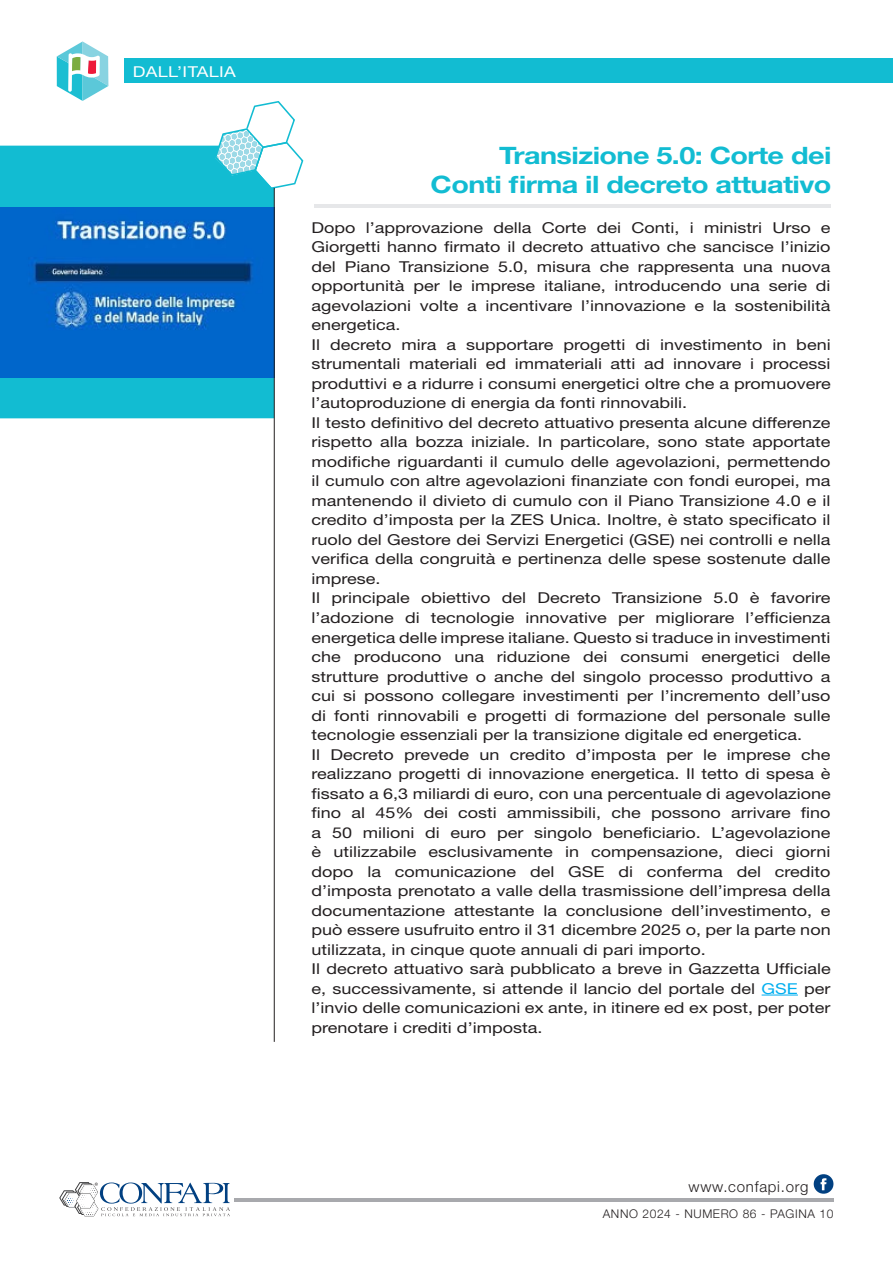
<style>
.page{position:relative;width:893px;height:1263px;background:#fff}
.page>*{position:absolute;margin:0;border:0;box-sizing:border-box;transform-origin:0 0}
.t1{font:700 24px/28.8px "Helvetica Neue";letter-spacing:-.02em;color:#12bcd2;text-align:right;scale:1.2 1}
.t2{font:15px/19.5px "Helvetica Neue";color:#231f20;scale:1.2 1}
.t3{font:300 15px "Helvetica Neue";letter-spacing:.05em;color:#231f20}
.t4{font:15px "Helvetica Neue";letter-spacing:.02em;color:#fff;scale:1.2 1}
.t5{font:300 12px "Helvetica Neue";letter-spacing:.05em;color:#231f20}
.s1{color:#00aeef}
</style>
<div class="page">
<hr style="left:234px;top:1198px;width:600px;height:3px;background:#a8a9ad">
<svg style="left:814px;top:1174px;width:19px;height:20px"></svg>
<svg style="left:59px;top:1182px;width:171px;height:35px"></svg>
<div style="left:125px;top:59px;width:768px;height:24px;background:#12bcd2"></div>
<svg style="left:57px;top:41px;width:51px;height:60px"></svg>
<div style="left:0;top:146px;width:274px;height:272px;background:#12bcd2"></div>
<svg style="left:215px;top:101px;width:88px;height:88px"></svg>
<hr style="left:314px;top:204px;width:517px;height:4px;background:#e6e7e9">
<hr style="left:762px;top:995px;width:36px;height:1px;background:#00aeef">
<img style="left:0;top:208px;width:274px;height:170px">
<hr style="left:274px;top:188px;width:1px;height:854px;background:#231f20">
<p class="t4" style="left:133px;top:63px;width:87px">DALL’ITALIA</p>
<h1 class="t1" style="left:431px;top:141px;width:335px">Transizione 5.0: Corte dei<br>Conti firma il decreto attuativo</h1>
<p class="t2" style="left:312px;top:218px;width:434px">Dopo l’approvazione della Corte dei Conti, i ministri Urso e Giorgetti hanno firmato il decreto attuativo che sancisce l’inizio del Piano Transizione 5.0, misura che rappresenta una nuova opportunità per le imprese italiane, introducendo una serie di agevolazioni volte a incentivare l’innovazione e la sostenibilità energetica.<br>Il decreto mira a supportare progetti di investimento in beni strumentali materiali ed immateriali atti ad innovare i processi produttivi e a ridurre i consumi energetici oltre che a promuovere l’autoproduzione di energia da fonti rinnovabili.<br>Il testo definitivo del decreto attuativo presenta alcune differenze rispetto alla bozza iniziale. In particolare, sono state apportate modifiche riguardanti il cumulo delle agevolazioni, permettendo il cumulo con altre agevolazioni finanziate con fondi europei, ma mantenendo il divieto di cumulo con il Piano Transizione 4.0 e il credito d’imposta per la ZES Unica. Inoltre, è stato specificato il ruolo del Gestore dei Servizi Energetici (GSE) nei controlli e nella verifica della congruità e pertinenza delle spese sostenute dalle imprese.<br>Il principale obiettivo del Decreto Transizione 5.0 è favorire l’adozione di tecnologie innovative per migliorare l’efficienza energetica delle imprese italiane. Questo si traduce in investimenti che producono una riduzione dei consumi energetici delle strutture produttive o anche del singolo processo produttivo a cui si possono collegare investimenti per l’incremento dell’uso di fonti rinnovabili e progetti di formazione del personale sulle tecnologie essenziali per la transizione digitale ed energetica.<br>Il Decreto prevede un credito d’imposta per le imprese che realizzano progetti di innovazione energetica. Il tetto di spesa è fissato a 6,3 miliardi di euro, con una percentuale di agevolazione fino al 45% dei costi ammissibili, che possono arrivare fino a 50 milioni di euro per singolo beneficiario. L’agevolazione è utilizzabile esclusivamente in compensazione, dieci giorni dopo la comunicazione del GSE di conferma del credito d’imposta prenotato a valle della trasmissione dell’impresa della documentazione attestante la conclusione dell’investimento, e può essere usufruito entro il 31 dicembre 2025 o, per la parte non utilizzata, in cinque quote annuali di pari importo.<br>Il decreto attuativo sarà pubblicato a breve in Gazzetta Ufficiale e, successivamente, si attende il lancio del portale del <span class="s1">GSE</span> per l’invio delle comunicazioni ex ante, in itinere ed ex post, per poter prenotare i crediti d’imposta.</p>
<p class="t3" style="left:689px;top:1177px;width:122px">www.confapi.org</p>
<p class="t5" style="left:603px;top:1206px;width:232px">ANNO 2024 - NUMERO 86 - PAGINA 10</p>
</div>
